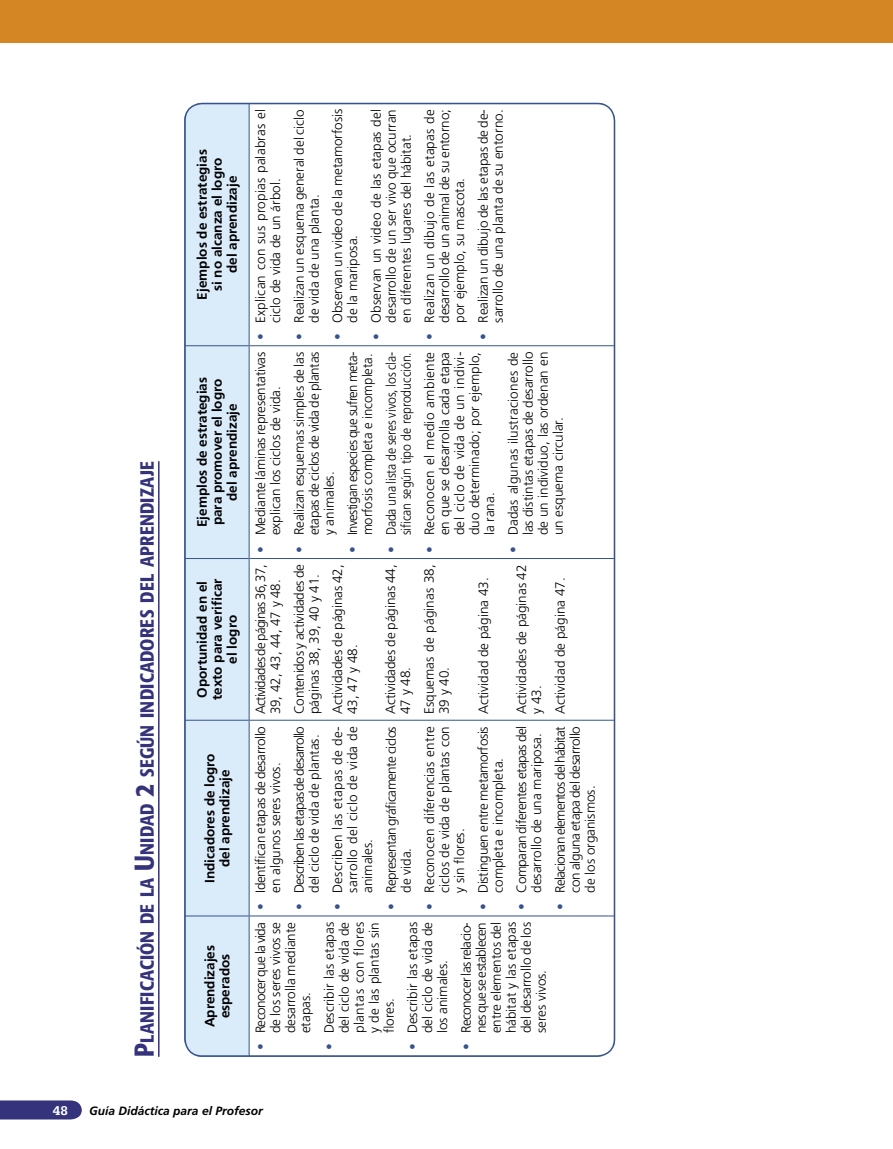
<style>
.page{position:relative;width:893px;height:1149px;background:#fff}
.page>*{position:absolute;margin:0;border:0;box-sizing:border-box;transform-origin:0 0}
.t1{font:500 condensed 18.9px "Formata";letter-spacing:.02em;color:#35337c}
.t2{font:300 13.5px/15px "Frutiger LT Std";color:#000;text-align:justify}
.t3{font:700 13.5px/15px "Frutiger LT Std";color:#000;text-align:center}
.t4{font:300 13.5px/15px "Frutiger LT Std";letter-spacing:-.025em;color:#000}
.t5{font:300 13.5px/15px "Frutiger LT Std";letter-spacing:-.055em;color:#000}
.t6{font:300 13.5px/15px "Frutiger LT Std";color:#000;text-align:right;scale:.91 1}
.t7{font:300 13.5px/15px "Frutiger LT Std";letter-spacing:-.04em;color:#000;text-align:right}
.t8{font:300 13.5px/15px "Frutiger LT Std";letter-spacing:-.035em;color:#000}
.t9{font:300 13.5px/15px "Frutiger LT Std";letter-spacing:-.045em;color:#000}
.t10{font:700 13.5px "Serifa";color:#fff}
.t11{font:italic 700 12px "Frutiger LT Std";color:#000}
.s1{font-size:27px}
.s2{font-weight:700;color:#37538e}
</style>
<div class="page">
<div style="left:1px;top:0;width:892px;height:43px;background:#d48625"></div>
<svg style="left:1px;top:1100px;width:81px;height:19px;background:#3f3d83"></svg>
<hr style="left:158px;top:461px;width:2px;height:595px;background:#35337c">
<div style="left:185px;top:104px;width:64px;height:951px;background:#daebfa"></div>
<hr style="left:184px;top:915px;width:1px;height:141px;background:#37538e">
<hr style="left:185px;top:1055px;width:64px;height:1px;background:#37538e">
<hr style="left:185px;top:915px;width:64px;height:1px;background:#37538e">
<hr style="left:185px;top:719px;width:64px;height:1px;background:#37538e">
<hr style="left:185px;top:558px;width:64px;height:1px;background:#37538e">
<hr style="left:184px;top:103px;width:1px;height:242px;background:#37538e">
<hr style="left:185px;top:345px;width:64px;height:1px;background:#37538e">
<hr style="left:185px;top:103px;width:64px;height:1px;background:#37538e">
<hr style="left:249px;top:915px;width:1px;height:141px;background:#37538e">
<hr style="left:249px;top:1055px;width:365px;height:1px;background:#37538e">
<hr style="left:249px;top:720px;width:1px;height:195px;background:#37538e">
<hr style="left:249px;top:915px;width:365px;height:1px;background:#37538e">
<hr style="left:249px;top:558px;width:1px;height:162px;background:#37538e">
<hr style="left:249px;top:719px;width:365px;height:1px;background:#37538e">
<hr style="left:249px;top:345px;width:1px;height:213px;background:#37538e">
<hr style="left:249px;top:558px;width:365px;height:1px;background:#37538e">
<hr style="left:249px;top:103px;width:1px;height:242px;background:#37538e">
<hr style="left:249px;top:345px;width:365px;height:1px;background:#37538e">
<hr style="left:249px;top:103px;width:365px;height:1px;background:#37538e">
<hr style="left:614px;top:103px;width:1px;height:953px;background:#37538e">
<p class="t1" style="left:139px;top:1056px;width:597px;rotate:-90deg"><span class="s1">P</span>LANIFICACIÓN DE LA <span class="s1">U</span>NIDAD <span class="s1">2</span> SEGÚN INDICADORES DEL APRENDIZAJE</p>
<p class="t3" style="left:196px;top:299px;width:152px;rotate:-90deg">Ejemplos de estrategias si no alcanza el logro del aprendizaje</p>
<p class="t3" style="left:196px;top:527px;width:152px;rotate:-90deg">Ejemplos de estrategias para promover el logro del aprendizaje</p>
<p class="t3" style="left:196px;top:700px;width:123px;rotate:-90deg">Oportunidad en el texto para verificar el logro</p>
<p class="t3" style="left:203px;top:882px;width:131px;rotate:-90deg">Indicadores de logro del aprendizaje</p>
<p class="t3" style="left:203px;top:1027px;width:84px;rotate:-90deg">Aprendizajes esperados</p>
<p class="t2" style="left:254px;top:322px;width:215px;text-indent:-17px;rotate:-90deg"><span class="s2">•</span> Explican con sus propias palabras el ciclo de vida de un árbol.</p>
<p class="t2" style="left:293px;top:322px;width:215px;text-indent:-17px;rotate:-90deg"><span class="s2">•</span> Realizan un esquema general del ciclo de vida de una planta.</p>
<p class="t2" style="left:331px;top:322px;width:215px;text-indent:-17px;rotate:-90deg"><span class="s2">•</span> Observan un video de la metamorfosis de la mariposa.</p>
<p class="t2" style="left:370px;top:322px;width:215px;text-indent:-17px;rotate:-90deg"><span class="s2">•</span> Observan un video de las etapas del desarrollo de un ser vivo que ocurran en diferentes lugares del hábitat.</p>
<p class="t2" style="left:423px;top:322px;width:215px;text-indent:-17px;rotate:-90deg"><span class="s2">•</span> Realizan un dibujo de las etapas de desarrollo de un animal de su entorno; por ejemplo, su mascota.</p>
<p class="t2" style="left:477px;top:339px;width:232px;text-align:right;rotate:-90deg"><span class="s2">•</span> Realizan un dibujo de las etapas de de&shy;sarrollo de una planta de su entorno.</p>
<p class="t2" style="left:254px;top:535px;width:185px;text-indent:-17px;rotate:-90deg"><span class="s2">•</span> Mediante láminas representativas explican los ciclos de vida.</p>
<p class="t2" style="left:293px;top:535px;width:185px;text-indent:-17px;rotate:-90deg"><span class="s2">•</span> Realizan esquemas simples de las etapas de ciclos de vida de plantas y animales.</p>
<p class="t7" style="left:346px;top:552px;width:202px;rotate:-90deg"><span class="s2">•</span> Investigan especies que sufren meta&shy;morfosis completa e incompleta.</p>
<p class="t6" style="left:385px;top:552px;width:222px;rotate:-90deg"><span class="s2">•</span> Dada una lista de seres vivos, los cla&shy;sifican según tipo de reproducción.</p>
<p class="t2" style="left:423px;top:535px;width:185px;text-indent:-17px;rotate:-90deg"><span class="s2">•</span> Reconocen el medio ambiente en que se desarrolla cada etapa del ciclo de vida de un indivi&shy;duo determinado; por ejemplo, la rana.</p>
<p class="t2" style="left:507px;top:535px;width:185px;text-indent:-17px;rotate:-90deg"><span class="s2">•</span> Dadas algunas ilustraciones de las distintas etapas de desarrollo de un individuo, las ordenan en un esquema circular.</p>
<p class="t5" style="left:254px;top:714px;width:151px;rotate:-90deg">Actividades de páginas 36, 37,<br>39, 42, 43, 44, 47 y 48.</p>
<p class="t4" style="left:293px;top:714px;width:151px;rotate:-90deg">Contenidos y actividades de páginas 38, 39, 40 y 41.</p>
<p class="t2" style="left:331px;top:714px;width:151px;rotate:-90deg">Actividades de páginas 42,<br>43, 47 y 48.</p>
<p class="t2" style="left:384px;top:714px;width:151px;rotate:-90deg">Actividades de páginas 44,<br>47 y 48.</p>
<p class="t2" style="left:423px;top:714px;width:151px;rotate:-90deg">Esquemas de páginas 38,<br>39 y 40.</p>
<p class="t2" style="left:477px;top:714px;width:138px;rotate:-90deg">Actividad de página 43.</p>
<p class="t2" style="left:515px;top:714px;width:151px;rotate:-90deg">Actividades de páginas 42 y 43.</p>
<p class="t2" style="left:554px;top:714px;width:138px;rotate:-90deg">Actividad de página 47.</p>
<p class="t4" style="left:254px;top:892px;width:168px;text-indent:-17px;rotate:-90deg"><span class="s2">•</span> Identifican etapas de desarrollo en algunos seres vivos.</p>
<p class="t5" style="left:293px;top:892px;width:168px;text-indent:-17px;rotate:-90deg"><span class="s2">•</span> Describen las etapas de desarrollo del ciclo de vida de plantas.</p>
<p class="t2" style="left:331px;top:892px;width:168px;text-indent:-17px;rotate:-90deg"><span class="s2">•</span> Describen las etapas de de&shy;sarrollo del ciclo de vida de animales.</p>
<p class="t9" style="left:385px;top:892px;width:168px;text-indent:-17px;rotate:-90deg"><span class="s2">•</span> Representan gráficamente ciclos de vida.</p>
<p class="t2" style="left:423px;top:892px;width:168px;text-indent:-17px;rotate:-90deg"><span class="s2">•</span> Reconocen diferencias entre ciclos de vida de plantas con y sin flores.</p>
<p class="t4" style="left:477px;top:892px;width:168px;text-indent:-17px;rotate:-90deg"><span class="s2">•</span> Distinguen entre metamorfosis completa e incompleta.</p>
<p class="t8" style="left:515px;top:892px;width:168px;text-indent:-17px;rotate:-90deg"><span class="s2">•</span> Comparan diferentes etapas del desarrollo de una mariposa.</p>
<p class="t2" style="left:554px;top:892px;width:168px;text-indent:-17px;rotate:-90deg"><span class="s2">•</span> Relacionan elementos del hábitat con alguna etapa del desarrollo de los organismos.</p>
<p class="t2" style="left:254px;top:1033px;width:113px;text-indent:-17px;rotate:-90deg"><span class="s2">•</span> Reconocer que la vida de los seres vivos se desarrolla mediante etapas.</p>
<p class="t2" style="left:323px;top:1033px;width:113px;text-indent:-17px;rotate:-90deg"><span class="s2">•</span> Describir las etapas del ciclo de vida de plantas con flores y de las plantas sin flores.</p>
<p class="t2" style="left:406px;top:1033px;width:113px;text-indent:-17px;rotate:-90deg"><span class="s2">•</span> Describir las etapas del ciclo de vida de los animales.</p>
<p class="t2" style="left:460px;top:1033px;width:113px;text-indent:-17px;rotate:-90deg"><span class="s2">•</span> Reconocer las relacio&shy;nes que se establecen entre elementos del hábitat y las etapas del desarrollo de los seres vivos.</p>
<p class="t10" style="left:53px;top:1105px;width:17px">48</p>
<p class="t11" style="left:89px;top:1103px;width:175px">Guía Didáctica para el Profesor</p>
</div>
